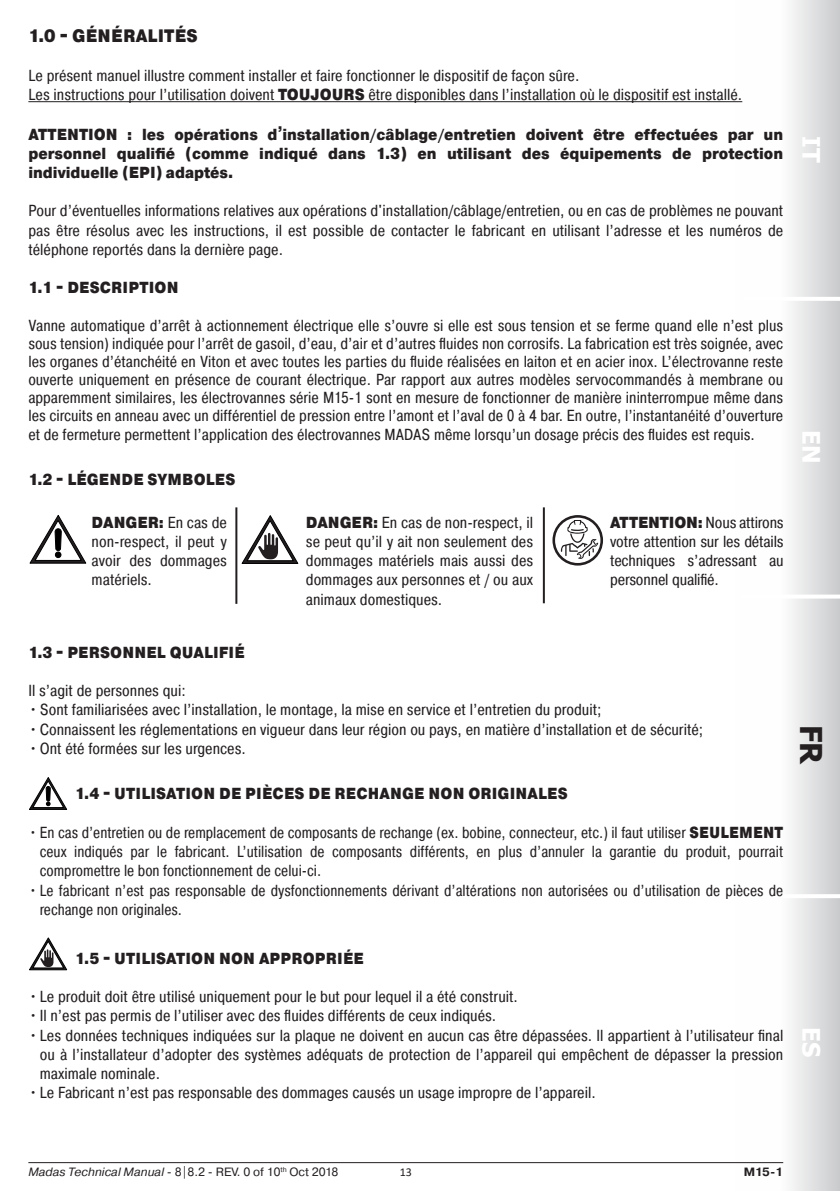
<style>
.page{position:relative;width:840px;height:1191px;background:#fff}
.page>*{position:absolute;margin:0;border:0;box-sizing:border-box;transform-origin:0 0}
.t1{font:700 30px "Tahoma";color:#231f20}
.t2{font:700 24px "Tahoma";color:#fff}
.t3{font:900 18px "Pragmatica Cond";letter-spacing:.01em;color:#231f20}
.t4{font:16px/19.2px "Pragmatica Cond";color:#231f20;text-align:justify}
.t5{font:16px/19.2px "Pragmatica Cond";color:#231f20;text-align:justify;scale:.95 1}
.t6{font:900 16px/19.2px "Pragmatica Cond";letter-spacing:.01em;color:#231f20;text-align:justify}
.t7{font:12px "Pragmatica";color:#231f20}
.t8{font:700 12px "Pragmatica";color:#231f20}
.t9{font:12px "Calibri";color:#231f20}
.s1{font-weight:900}
.s2{font-style:italic}
</style>
<div class="page">
<div style="left:734px;top:0;width:105px;height:1191px;background:linear-gradient(to right,#fff,#d5d5d7)"></div>
<hr style="left:743px;top:297px;width:96px;height:4px;background:#fff">
<hr style="left:740px;top:594px;width:99px;height:4px;background:#fff">
<hr style="left:740px;top:894px;width:99px;height:4px;background:#fff">
<hr style="left:28px;top:1162px;width:754px;height:1px;background:#231f20">
<hr style="left:28px;top:101px;width:713px;height:1px;background:#231f20">
<svg style="left:30px;top:515px;width:56px;height:48px"></svg>
<svg style="left:242px;top:515px;width:56px;height:48px"></svg>
<svg style="left:552px;top:515px;width:50px;height:50px"></svg>
<svg style="left:554px;top:517px;width:46px;height:46px"></svg>
<svg style="left:560px;top:520px;width:38px;height:39px"></svg>
<hr style="left:235px;top:507px;width:2px;height:97px;background:#231f20">
<hr style="left:542px;top:507px;width:2px;height:96px;background:#231f20">
<svg style="left:29px;top:777px;width:38px;height:32px"></svg>
<div style="left:46px;top:786px;width:4px;height:15px;border:1px solid #000001;border-radius:2px"></div>
<svg style="left:29px;top:938px;width:38px;height:31px"></svg>
<p class="t3" style="left:28px;top:25px;width:171px">1.0 - GÉNÉRALITÉS</p>
<p class="t4" style="left:28px;top:66px;width:552px">Le présent manuel illustre comment installer et faire fonctionner le dispositif de façon sûre.</p>
<p class="t4" style="left:28px;top:85px;width:715px">Les instructions pour l’utilisation doivent <span class="s1">TOUJOURS</span> être disponibles dans l’installation où le dispositif est installé.</p>
<p class="t6" style="left:28px;top:125px;width:756px">ATTENTION : les opérations d’installation/câblage/entretien doivent être effectuées par un personnel qualifié (comme indiqué dans 1.3) en utilisant des équipements de protection individuelle (EPI) adaptés.</p>
<p class="t4" style="left:28px;top:201px;width:756px">Pour d’éventuelles informations relatives aux opérations d'installation/câblage/entretien, ou en cas de problèmes ne pouvant pas être résolus avec les instructions, il est possible de contacter le fabricant en utilisant l’adresse et les numéros de téléphone reportés dans la dernière page.</p>
<p class="t6" style="left:28px;top:279px;width:152px">1.1 - DESCRIPTION</p>
<p class="t4" style="left:28px;top:316px;width:756px;line-height:18.2px">Vanne automatique d’arrêt à actionnement électrique elle s’ouvre si elle est sous tension et se ferme quand elle n’est plus sous tension) indiquée pour l’arrêt de gasoil, d’eau, d’air et d’autres fluides non corrosifs. La fabrication est très soignée, avec les organes d’étanchéité en Viton et avec toutes les parties du fluide réalisées en laiton et en acier inox. L’électrovanne reste ouverte uniquement en présence de courant électrique. Par rapport aux autres modèles servocommandés à membrane ou apparemment similaires, les électrovannes série M15-1 sont en mesure de fonctionner de manière ininterrompue même dans les circuits en anneau avec un différentiel de pression entre l’amont et l’aval de 0 à 4 bar. En outre, l’instantanéité d’ouverture et de fermeture permettent l’application des électrovannes MADAS même lorsqu’un dosage précis des fluides est requis.</p>
<p class="t6" style="left:28px;top:470px;width:208px">1.2 - LÉGENDE SYMBOLES</p>
<p class="t4" style="left:609px;top:512px;width:175px"><span class="s1">ATTENTION:</span> Nous attirons votre attention sur les détails techniques s’adressant au personnel qualifié.</p>
<p class="t4" style="left:92px;top:512px;width:137px"><span class="s1">DANGER:</span> En cas de non-respect, il peut y avoir des dommages matériels.</p>
<p class="t4" style="left:306px;top:512px;width:229px"><span class="s1">DANGER:</span> En cas de non-respect, il se peut qu’il y ait non seulement des dommages matériels mais aussi des dommages aux personnes et / ou aux animaux domestiques.</p>
<p class="t6" style="left:28px;top:643px;width:218px">1.3 - PERSONNEL QUALIFIÉ</p>
<p class="t4" style="left:28px;top:681px;width:159px">Il s’agit de personnes qui:</p>
<p class="t4" style="left:28px;top:700px;width:574px">•Sont familiarisées avec l’installation, le montage, la mise en service et l’entretien du produit;</p>
<p class="t4" style="left:28px;top:719px;width:676px">•Connaissent les réglementations en vigueur dans leur région ou pays, en matière d’installation et de sécurité;</p>
<p class="t4" style="left:28px;top:738px;width:219px">•Ont été formées sur les urgences.</p>
<p class="t6" style="left:75px;top:785px;width:493px">1.4 - UTILISATION DE PIÈCES DE RECHANGE NON ORIGINALES</p>
<p class="t5" style="left:40px;top:822px;width:783px;text-indent:-11px">•En cas d’entretien ou de remplacement de composants de rechange (ex. bobine, connecteur, etc.) il faut utiliser <span class="s1">SEULEMENT </span>ceux indiqués par le fabricant. L’utilisation de composants différents, en plus d’annuler la garantie du produit, pourrait compromettre le bon fonctionnement de celui-ci.</p>
<p class="t5" style="left:40px;top:880px;width:783px;text-indent:-11px">•Le fabricant n’est pas responsable de dysfonctionnements dérivant d’altérations non autorisées ou d’utilisation de pièces de rechange non originales.</p>
<p class="t6" style="left:75px;top:949px;width:290px">1.5 - UTILISATION NON APPROPRIÉE</p>
<p class="t4" style="left:28px;top:987px;width:491px">•Le produit doit être utilisé uniquement pour le but pour lequel il a été construit.</p>
<p class="t4" style="left:28px;top:1006px;width:469px">•Il n’est pas permis de l’utiliser avec des fluides différents de ceux indiqués.</p>
<p class="t4" style="left:40px;top:1025px;width:744px;text-indent:-11px">•Les données techniques indiquées sur la plaque ne doivent en aucun cas être dépassées. Il appartient à l’utilisateur final ou à l’installateur d’adopter des systèmes adéquats de protection de l’appareil qui empêchent de dépasser la pression maximale nominale.</p>
<p class="t4" style="left:28px;top:1083px;width:568px">•Le Fabricant n’est pas responsable des dommages causés un usage impropre de l’appareil.</p>
<h2 class="t2" style="left:827px;top:136px;width:28px;rotate:90deg">IT</h2>
<h2 class="t2" style="left:827px;top:430px;width:35px;rotate:90deg">EN</h2>
<h1 class="t1" style="left:831px;top:724px;width:41px;rotate:90deg">FR</h1>
<h2 class="t2" style="left:827px;top:1027px;width:31px;rotate:90deg">ES</h2>
<p class="t7" style="left:28px;top:1164px;width:311px"><span class="s2">Madas Technical Manual</span> - 8|8.2 - REV. 0 of 10<sup>th</sup> Oct 2018</p>
<p class="t8" style="left:743px;top:1164px;width:41px">M15-1</p>
<p class="t9" style="left:399px;top:1163px;width:14px">13</p>
</div>
